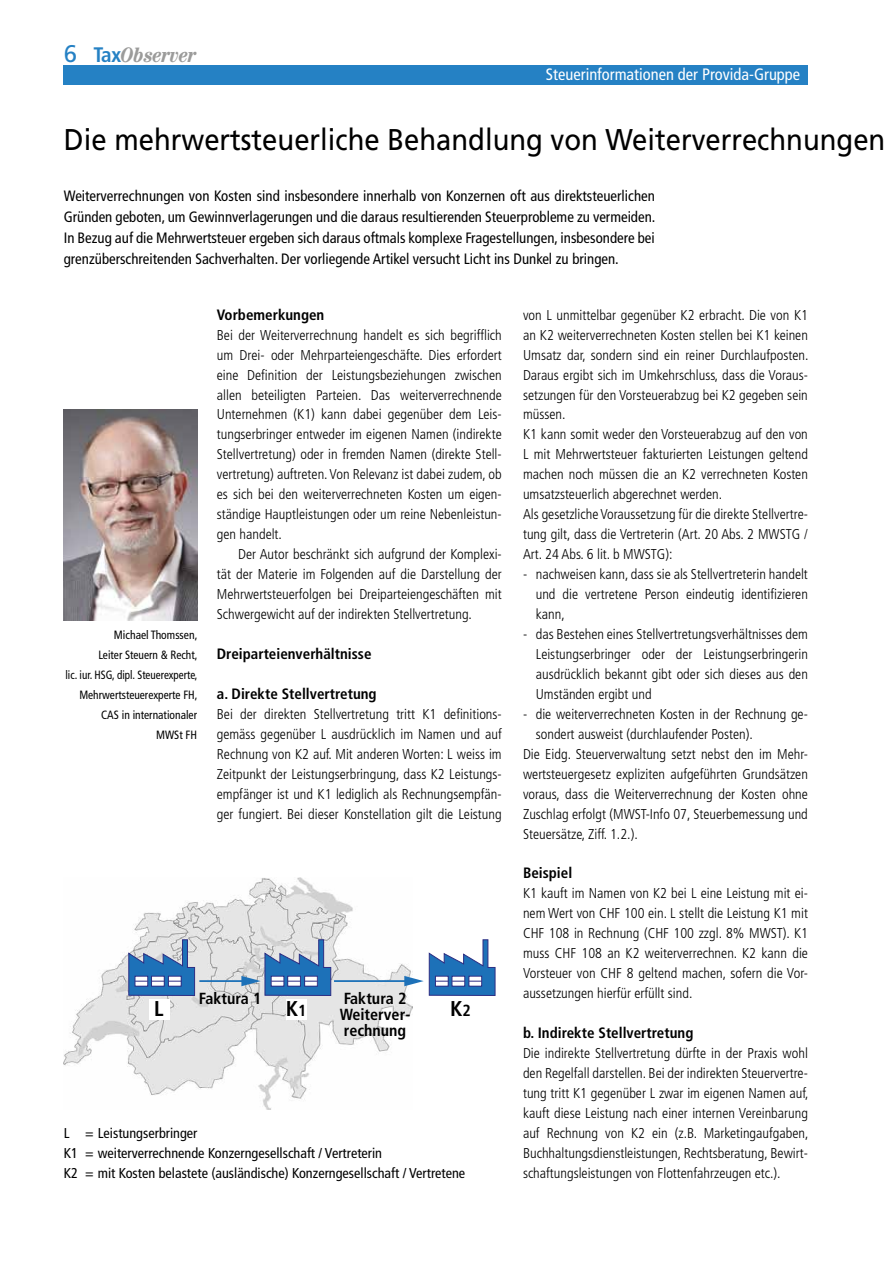
<style>
.page{position:relative;width:893px;height:1263px;background:#fff}
.page>*{position:absolute;margin:0;border:0;box-sizing:border-box;transform-origin:0 0}
.t1{font:30px "Frutiger LT";color:#000;scale:.91 1}
.t2{font:24px "Frutiger LT";color:#2581c4}
.t3{font:700 condensed 21.45px "Frutiger LT";color:#000}
.t4{font:italic 700 condensed 21px "Century LT";color:#9b9b9a}
.t5{font:condensed 16.5px "Frutiger LT";color:#fff}
.t6{font:700 condensed 16.05px/16px "Frutiger LT";color:#000}
.t7{font:condensed 15px/21px "Frutiger LT";color:#000;text-align:justify}
.t8{font:700 condensed 15px "Frutiger LT";color:#000}
.t9{font:300 condensed 14.25px/20px "Frutiger LT";color:#000;text-align:justify}
.t10{font:condensed 14.25px/20px "Frutiger LT";color:#000}
.t11{font:condensed 12px/20px "Frutiger LT";color:#000;text-align:right}
.s1{font-family:"Frutiger LT";font-style:normal;color:#2581c4}
.s2{font-size:16.05px}
</style>
<div class="page">
<div style="left:64px;top:66px;width:744px;height:19px;background:#2581c4"></div>
<img style="left:64px;top:410px;width:133px;height:211px">
<img style="left:64px;top:877px;width:349px;height:233px">
<svg style="left:128px;top:939px;width:67px;height:57px;background:#6e97c3"></svg>
<div style="left:149px;top:999px;width:21px;height:21px;background:#fff"></div>
<div style="left:286px;top:999px;width:21px;height:21px;background:#fff"></div>
<hr style="left:199px;top:980px;width:46px;height:2px;background:#1d71b8">
<svg style="left:241px;top:939px;width:91px;height:57px;background:#87a6c8"></svg>
<hr style="left:334px;top:980px;width:74px;height:2px;background:#1d71b8">
<svg style="left:404px;top:939px;width:92px;height:57px"></svg>
<h2 class="t2" style="left:64px;top:40px;width:15px">6</h2>
<h3 class="t4" style="left:94px;top:42px;width:104px"><span class="s1">Tax</span>Observer</h3>
<p class="t5" style="left:546px;top:65px;width:256px">Steuerinformationen der Provida-Gruppe</p>
<h1 class="t1" style="left:64px;top:122px;width:904px">Die mehrwertsteuerliche Behandlung von Weiterverrechnungen</h1>
<p class="t7" style="left:64px;top:185px;width:593px">Weiterverrechnungen von Kosten sind insbesondere innerhalb von Konzernen oft aus direktsteuerlichen Gründen geboten, um Gewinnverlagerungen und die daraus resultierenden Steuerprobleme zu vermeiden.<br>In Bezug auf die Mehrwertsteuer ergeben sich daraus oftmals komplexe Fragestellungen, insbesondere bei grenzüberschreitenden Sachverhalten. Der vorliegende Artikel versucht Licht ins Dunkel zu bringen.</p>
<p class="t11" style="left:66px;top:625px;width:133px">Michael Thomssen,<br>Leiter Steuern &amp; Recht,<br>lic. iur. HSG, dipl. Steuerexperte,<br>Mehrwertsteuerexperte FH,<br>CAS in internationaler<br>MWSt FH</p>
<p class="t8" style="left:217px;top:306px;width:109px">Vorbemerkungen</p>
<p class="t9" style="left:217px;top:325px;width:286px">Bei der Weiterverrechnung handelt es sich begrifflich um Drei- oder Mehrparteiengeschäfte. Dies erfordert eine Definition der Leistungsbeziehungen zwischen allen beteiligten Parteien. Das weiterverrechnende Unternehmen (K1) kann dabei gegenüber dem Leis&shy;tungserbringer entweder im eigenen Namen (indirekte Stellvertretung) oder in fremden Namen (direkte Stell&shy;vertretung) auftreten. Von Relevanz ist dabei zudem, ob es sich bei den weiterverrechneten Kosten um eigen&shy;ständige Hauptleistungen oder um reine Nebenleistun&shy;gen handelt.</p>
<p class="t9" style="left:217px;top:544px;width:286px;text-indent:21px">Der Autor beschränkt sich aufgrund der Komplexi&shy;tät der Materie im Folgenden auf die Darstellung der Mehrwertsteuerfolgen bei Dreiparteiengeschäften mit Schwergewicht auf der indirekten Stellvertretung.</p>
<p class="t8" style="left:217px;top:645px;width:156px">Dreiparteienverhältnisse</p>
<p class="t8" style="left:217px;top:685px;width:161px">a. Direkte Stellvertretung</p>
<p class="t9" style="left:217px;top:704px;width:286px">Bei der direkten Stellvertretung tritt K1 definitions&shy;gemäss gegenüber L ausdrücklich im Namen und auf Rechnung von K2 auf. Mit anderen Worten: L weiss im Zeitpunkt der Leistungserbringung, dass K2 Leistungs&shy;empfänger ist und K1 lediglich als Rechnungsempfän&shy;ger fungiert. Bei dieser Konstellation gilt die Leistung</p>
<p class="t6" style="left:199px;top:990px;width:64px">Faktura 1</p>
<p class="t6" style="left:340px;top:990px;width:72px">Faktura 2<br>Weiterver&shy;rechnung</p>
<h3 class="t3" style="left:154px;top:996px;width:11px">L</h3>
<h3 class="t3" style="left:286px;top:996px;width:22px">K<span class="s2">1</span></h3>
<h3 class="t3" style="left:450px;top:996px;width:22px">K<span class="s2">2</span></h3>
<p class="t10" style="left:64px;top:1123px;width:403px">L = Leistungserbringer<br>K1 = weiterverrechnende Konzerngesellschaft / Vertreterin<br>K2 = mit Kosten belastete (ausländische) Konzerngesellschaft / Vertretene</p>
<p class="t9" style="left:523px;top:305px;width:287px;text-align:left">von L unmittelbar gegenüber K2 erbracht. Die von K1 an K2 weiterverrechneten Kosten stellen bei K1 keinen Umsatz dar, sondern sind ein reiner Durchlaufposten.<br>Daraus ergibt sich im Umkehrschluss, dass die Voraus&shy;setzungen für den Vorsteuerabzug bei K2 gegeben sein müssen.<br>K1 kann somit weder den Vorsteuerabzug auf den von L mit Mehrwertsteuer fakturierten Leistungen geltend machen noch müssen die an K2 verrechneten Kosten umsatzsteuerlich abgerechnet werden.<br>Als gesetzliche Voraussetzung für die direkte Stellvertre&shy;tung gilt, dass die Vertreterin (Art. 20 Abs. 2 MWSTG / Art. 24 Abs. 6 lit. b MWSTG):</p>
<p class="t9" style="left:536px;top:564px;width:274px;text-indent:-13px">- nachweisen kann, dass sie als Stellvertreterin handelt und die vertretene Person eindeutig identifizieren kann,</p>
<p class="t9" style="left:536px;top:624px;width:274px;text-indent:-13px">- das Bestehen eines Stellvertretungsverhältnisses dem Leistungserbringer oder der Leistungserbringerin ausdrücklich bekannt gibt oder sich dieses aus den Umständen ergibt und</p>
<p class="t9" style="left:523px;top:704px;width:286px">- die weiterverrechneten Kosten in der Rechnung ge-</p>
<p class="t9" style="left:536px;top:724px;width:219px">sondert ausweist (durchlaufender Posten).</p>
<p class="t9" style="left:523px;top:744px;width:286px">Die Eidg. Steuerverwaltung setzt nebst den im Mehr-</p>
<p class="t9" style="left:523px;top:764px;width:286px">wertsteuergesetz expliziten aufgeführten Grundsätzen</p>
<p class="t9" style="left:523px;top:784px;width:286px">voraus, dass die Weiterverrechnung der Kosten ohne</p>
<p class="t9" style="left:523px;top:804px;width:286px">Zuschlag erfolgt (MWST-Info 07, Steuerbemessung und</p>
<p class="t9" style="left:523px;top:824px;width:116px">Steuersätze, Ziff. 1.2.).</p>
<p class="t8" style="left:523px;top:864px;width:51px">Beispiel</p>
<p class="t9" style="left:523px;top:884px;width:286px">K1 kauft im Namen von K2 bei L eine Leistung mit ei&shy;nem Wert von CHF 100 ein. L stellt die Leistung K1 mit CHF 108 in Rechnung (CHF 100 zzgl. 8% MWST). K1 muss CHF 108 an K2 weiterverrechnen. K2 kann die Vorsteuer von CHF 8 geltend machen, sofern die Vor&shy;aussetzungen hierfür erfüllt sind.</p>
<p class="t8" style="left:523px;top:1024px;width:172px">b. Indirekte Stellvertretung</p>
<p class="t9" style="left:523px;top:1043px;width:287px">Die indirekte Stellvertretung dürfte in der Praxis wohl den Regelfall darstellen. Bei der indirekten Steuervertre&shy;tung tritt K1 gegenüber L zwar im eigenen Namen auf, kauft diese Leistung nach einer internen Vereinbarung auf Rechnung von K2 ein (z.B. Marketingaufgaben, Buchhaltungsdienstleistungen, Rechtsberatung, Bewirt&shy;schaftungsleistungen von Flottenfahrzeugen etc.).</p>
</div>
